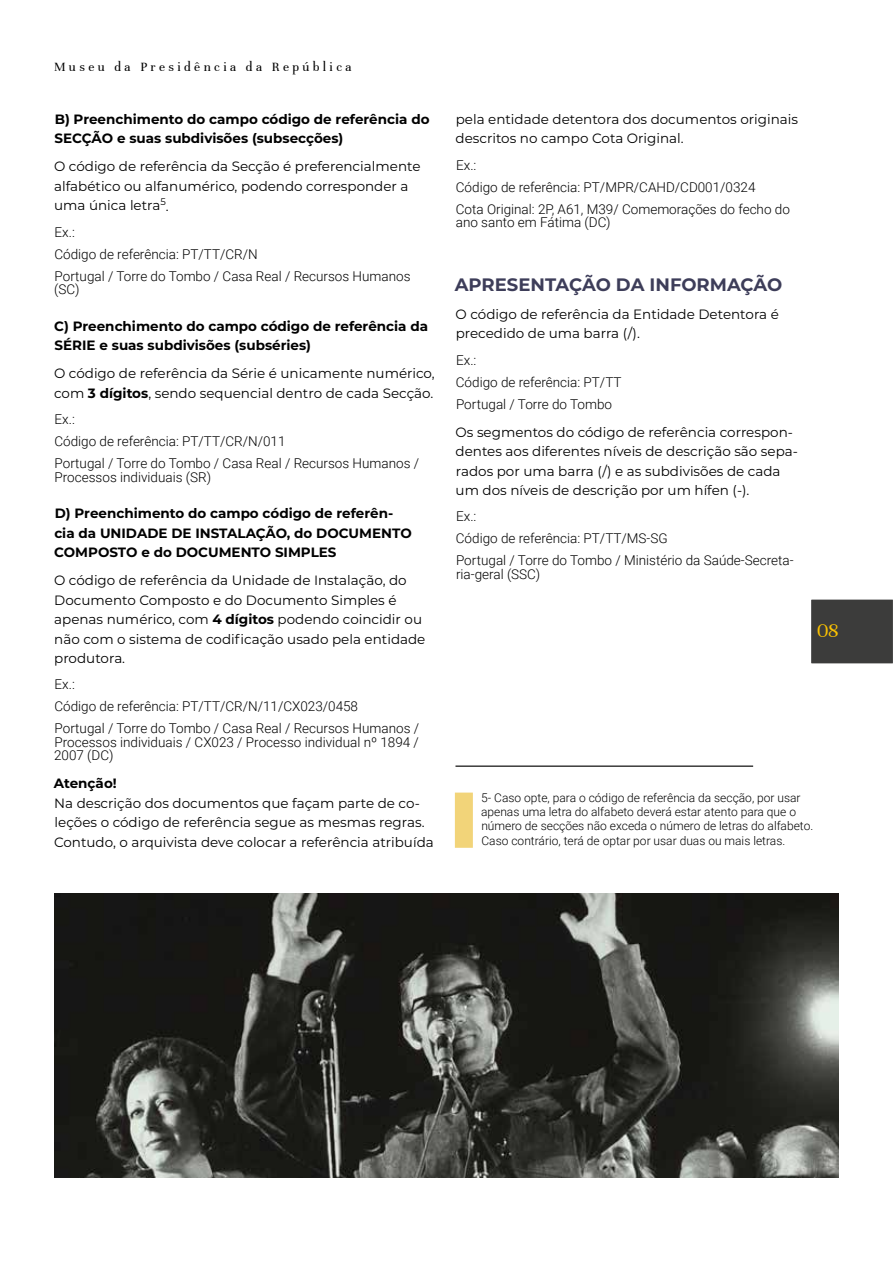
<style>
.page{position:relative;width:893px;height:1263px;background:#fff}
.page>*{position:absolute;margin:0;border:0;box-sizing:border-box;transform-origin:0 0}
.t1{font:21px "Unna";color:#fbc201}
.t2{font:700 18px "Montserrat";color:#3d3d59}
.t3{font:13.5px/19.5px "Montserrat";color:#000}
.t4{font:300 13.5px/22px "Roboto";color:#000}
.t5{font:700 13.5px/19.5px "Montserrat";color:#000}
.t6{font:13.5px "Unna";letter-spacing:.25em;color:#000}
.t7{font:300 12px/14.4px "Roboto";color:#000}
.s1{font-weight:700}
</style>
<div class="page">
<div style="left:811px;top:599px;width:82px;height:65px;background:#3c3c3b"></div>
<div style="left:455px;top:792px;width:18px;height:56px;background:#f2d479"></div>
<img style="left:54px;top:893px;width:785px;height:285px">
<hr style="left:455px;top:765px;width:298px;height:2px;background:#3c3c3b">
<p class="t6" style="left:54px;top:60px;width:299px">Museu da Presidência da República</p>
<p class="t5" style="left:55px;top:109px;width:376px">B) Preenchimento do campo código de referência do<br>SECÇÃO e suas subdivisões (subsecções)</p>
<p class="t3" style="left:54px;top:156px;width:368px">O código de referência da Secção é preferencialmente alfabético ou alfanumérico, podendo corresponder a uma única letra<sup>5</sup>.</p>
<p class="t4" style="left:54px;top:220px;width:358px">Ex.:<br>Código de referência: PT/TT/CR/N<br>Portugal / Torre do Tombo / Casa Real / Recursos Humanos</p>
<p class="t4" style="left:54px;top:278px;width:27px">(SC)</p>
<p class="t5" style="left:54px;top:316px;width:375px">C) Preenchimento do campo código de referência da<br>SÉRIE e suas subdivisões (subséries)</p>
<p class="t3" style="left:54px;top:363px;width:382px">O código de referência da Série é unicamente numérico, com <span class="s1">3 dígitos</span>, sendo sequencial dentro de cada Secção.</p>
<p class="t4" style="left:54px;top:408px;width:366px">Ex.:<br>Código de referência: PT/TT/CR/N/011<br>Portugal / Torre do Tombo / Casa Real / Recursos Humanos /</p>
<p class="t4" style="left:55px;top:465px;width:158px">Processos individuais (SR)</p>
<p class="t5" style="left:54px;top:503px;width:359px">D) Preenchimento do campo código de referên&shy;cia da UNIDADE DE INSTALAÇÃO, do DOCUMENTO<br>COMPOSTO e do DOCUMENTO SIMPLES</p>
<p class="t3" style="left:54px;top:570px;width:373px">O código de referência da Unidade de Instalação, do Documento Composto e do Documento Simples é apenas numérico, com <span class="s1">4 dígitos</span> podendo coincidir ou não com o sistema de codificação usado pela entidade produtora.</p>
<p class="t4" style="left:54px;top:673px;width:366px">Ex.:<br>Código de referência: PT/TT/CR/N/11/CX023/0458<br>Portugal / Torre do Tombo / Casa Real / Recursos Humanos /</p>
<p class="t4" style="left:54px;top:735px;width:366px;line-height:13.5px">Processos individuais / CX023 / Processo individual nº 1894 /<br>2007 (DC)</p>
<p class="t5" style="left:54px;top:773px;width:64px">Atenção!</p>
<p class="t3" style="left:54px;top:793px;width:381px">Na descrição dos documentos que façam parte de co&shy;leções o código de referência segue as mesmas regras.<br>Contudo, o arquivista deve colocar a referência atribuída</p>
<p class="t3" style="left:456px;top:109px;width:344px">pela entidade detentora dos documentos originais descritos no campo Cota Original.</p>
<p class="t4" style="left:456px;top:153px;width:336px">Ex.:<br>Código de referência: PT/MPR/CAHD/CD001/0324<br>Cota Original: 2P, A61, M39/ Comemorações do fecho do</p>
<p class="t4" style="left:456px;top:211px;width:156px">ano santo em Fátima (DC)</p>
<h2 class="t2" style="left:455px;top:271px;width:329px">APRESENTAÇÃO DA INFORMAÇÃO</h2>
<p class="t3" style="left:456px;top:304px;width:325px">O código de referência da Entidade Detentora é precedido de uma barra (/).</p>
<p class="t4" style="left:456px;top:348px;width:167px">Ex.:<br>Código de referência: PT/TT<br>Portugal / Torre do Tombo</p>
<p class="t3" style="left:456px;top:422px;width:344px">Os segmentos do código de referência correspon&shy;dentes aos diferentes níveis de descrição são sepa&shy;rados por uma barra (/) e as subdivisões de cada um dos níveis de descrição por um hífen (-).</p>
<p class="t4" style="left:456px;top:505px;width:339px">Ex.:<br>Código de referência: PT/TT/MS-SG<br>Portugal / Torre do Tombo / Ministério da Saúde-Secreta-</p>
<p class="t4" style="left:456px;top:562px;width:86px">ria-geral (SSC)</p>
<h1 class="t1" style="left:817px;top:619px;width:23px">08</h1>
<p class="t7" style="left:481px;top:790px;width:334px">5- Caso opte, para o código de referência da secção, por usar apenas uma letra do alfabeto deverá estar atento para que o número de secções não exceda o número de letras do alfabeto.<br>Caso contrário, terá de optar por usar duas ou mais letras.</p>
</div>
